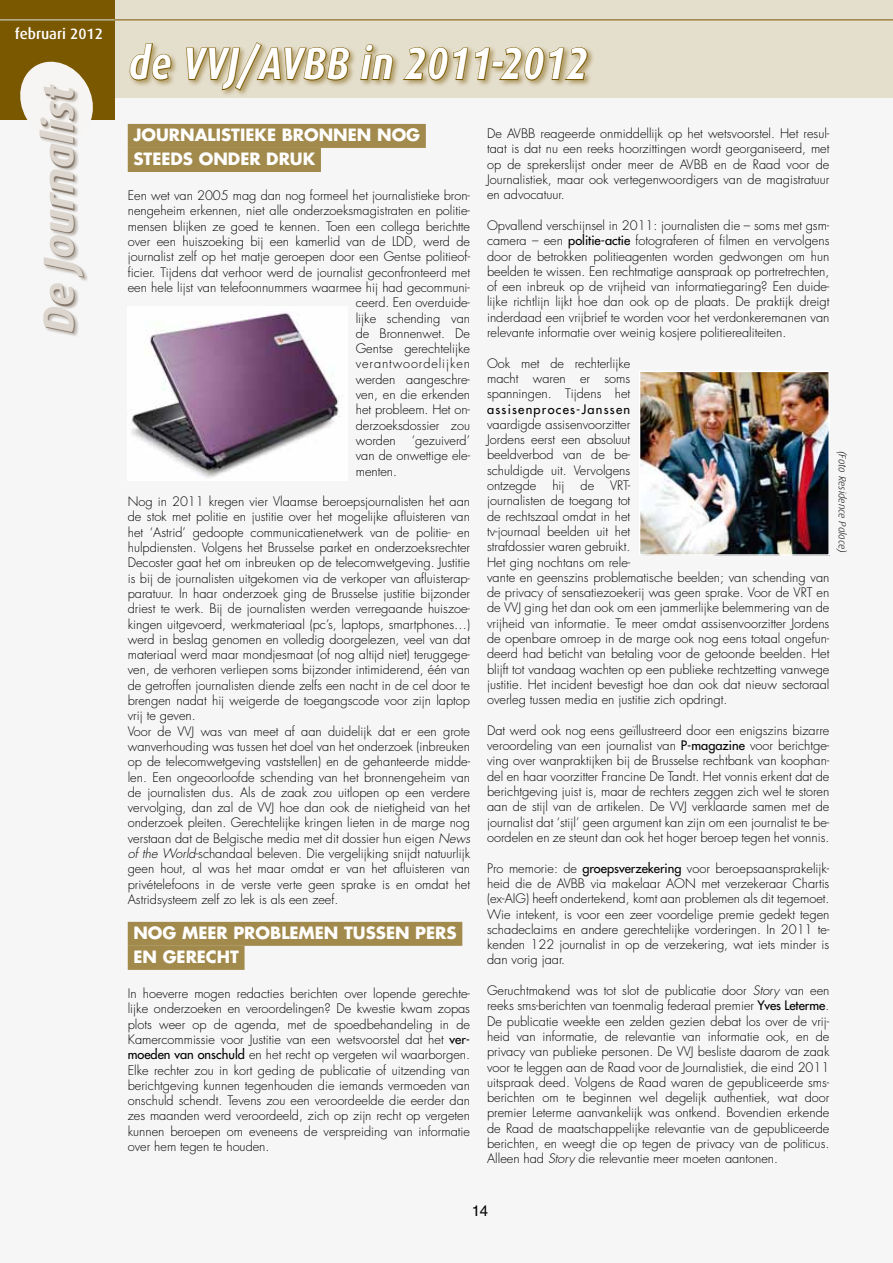
<style>
.page{position:relative;width:893px;height:1263px;background:#f6f6f6}
.page>*{position:absolute;margin:0;border:0;box-sizing:border-box;transform-origin:0 0}
.t1{font:italic 700 45px "Dax";letter-spacing:.025em;color:#fff;scale:.82 1}
.t2{font:italic 700 43.05px "Dax";color:#85786a}
.t3{font:700 16.5px/24px "Futura Std";color:#fff}
.t4{font:500 15px "Dax";color:#fff}
.t5{font:15px "Helvetica LT Std";color:#000}
.t6{font:300 12.75px/15.3px "Futura Std";color:#000;text-align:justify}
.t7{font:500 12.75px "Futura Std";letter-spacing:.095em;color:#000}
.t8{font:300 12.75px "Futura Std";letter-spacing:.07em;color:#000}
.t9{font:italic 300 10.5px "Dax";color:#000}
.s1{font-style:italic}
.s2{font-weight:500}
</style>
<div class="page">
<div style="left:0;top:0;width:893px;height:98px;background:#e4decc"></div>
<div style="left:0;top:0;width:115px;height:120px;background:#7a5800"></div>
<svg style="left:20px;top:61px;width:73px;height:59px"></svg>
<div style="left:40px;top:85px;width:48px;height:252px;background:#85786a;opacity:.5"></div>
<hr style="left:108px;top:20px;width:785px;height:1px;background:#7a5800">
<hr style="left:0;top:20px;width:115px;height:1px;background:#d7e0ea">
<div style="left:128px;top:41px;width:467px;height:57px;background:#7a5800;opacity:.5"></div>
<svg style="left:129px;top:42px;width:43px;height:39px"></svg>
<svg style="left:185px;top:41px;width:166px;height:51px"></svg>
<svg style="left:359px;top:43px;width:35px;height:38px"></svg>
<svg style="left:401px;top:46px;width:187px;height:35px"></svg>
<div style="left:128px;top:124px;width:298px;height:24px;background:#a28a4d"></div>
<div style="left:128px;top:148px;width:193px;height:24px;background:#a28a4d"></div>
<div style="left:128px;top:922px;width:334px;height:24px;background:#a28a4d"></div>
<div style="left:128px;top:946px;width:117px;height:24px;background:#a28a4d"></div>
<img style="left:132px;top:313px;width:207px;height:164px">
<img style="left:642px;top:374px;width:185px;height:179px">
<div style="left:639px;top:371px;width:191px;height:185px;border:2px solid #fff"></div>
<p class="t4" style="left:15px;top:26px;width:90px">februari 2012</p>
<h2 class="t2" style="left:35px;top:334px;width:250px;rotate:-90deg">De Journalist</h2>
<h1 class="t1" style="left:129px;top:38px;width:561px">de VVJ/AVBB in 2011-2012</h1>
<p class="t3" style="left:133px;top:123px;width:288px">JOURNALISTIEKE BRONNEN NOG<br>STEEDS ONDER DRUK</p>
<p class="t6" style="left:128px;top:188px;width:344px">Een wet van 2005 mag dan nog formeel het journalistieke bron-</p>
<p class="t6" style="left:128px;top:203px;width:344px">nengeheim erkennen, niet alle onderzoeksmagistraten en politie-</p>
<p class="t6" style="left:128px;top:219px;width:344px">mensen blijken ze goed te kennen. Toen een collega berichtte</p>
<p class="t6" style="left:128px;top:234px;width:344px">over een huiszoeking bij een kamerlid van de LDD, werd de</p>
<p class="t6" style="left:128px;top:249px;width:344px">journalist zelf op het matje geroepen door een Gentse politieof-</p>
<p class="t6" style="left:128px;top:265px;width:344px">ficier. Tijdens dat verhoor werd de journalist geconfronteerd met</p>
<p class="t6" style="left:128px;top:280px;width:344px">een hele lijst van telefoonnummers waarmee hij had gecommuni-</p>
<p class="t6" style="left:356px;top:295px;width:116px">ceerd. Een overduide-</p>
<p class="t6" style="left:356px;top:311px;width:116px">lijke schending van</p>
<p class="t6" style="left:356px;top:326px;width:116px">de Bronnenwet. De</p>
<p class="t6" style="left:356px;top:341px;width:116px">Gentse gerechtelijke</p>
<p class="t8" style="left:356px;top:356px;width:116px">verantwoordelijken</p>
<p class="t6" style="left:356px;top:372px;width:116px">werden aangeschre-</p>
<p class="t6" style="left:356px;top:387px;width:116px">ven, en die erkenden</p>
<p class="t6" style="left:356px;top:402px;width:116px">het probleem. Het on-</p>
<p class="t6" style="left:356px;top:418px;width:116px">derzoeksdossier zou</p>
<p class="t6" style="left:356px;top:433px;width:41px">worden</p>
<p class="t6" style="left:356px;top:433px;width:116px;text-indent:56px">‘gezuiverd’ van de onwettige ele&shy;menten.</p>
<p class="t6" style="left:128px;top:494px;width:344px;text-align:left">Nog in 2011 kregen vier Vlaamse beroepsjournalisten het aan de stok met politie en justitie over het mogelijke afluisteren van het ‘Astrid’ gedoopte communicatienetwerk van de politie- en hulpdiensten. Volgens het Brusselse parket en onderzoeksrechter Decoster gaat het om inbreuken op de telecomwetgeving. Justitie is bij de journalisten uitgekomen via de verkoper van afluisterap&shy;paratuur. In haar onderzoek ging de Brusselse justitie bijzonder driest te werk. Bij de journalisten werden verregaande huiszoe&shy;kingen uitgevoerd, werkmateriaal (pc’s, laptops, smartphones…) werd in beslag genomen en volledig doorgelezen, veel van dat materiaal werd maar mondjesmaat (of nog altijd niet) teruggege&shy;ven, de verhoren verliepen soms bijzonder intimiderend, één van de getroffen journalisten diende zelfs een nacht in de cel door te brengen nadat hij weigerde de toegangscode voor zijn laptop vrij te geven.<br>Voor de VVJ was van meet af aan duidelijk dat er een grote wanverhouding was tussen het doel van het onderzoek (inbreuken op de telecomwetgeving vaststellen) en de gehanteerde midde&shy;len. Een ongeoorloofde schending van het bronnengeheim van de journalisten dus. Als de zaak zou uitlopen op een verdere vervolging, dan zal de VVJ hoe dan ook de nietigheid van het onderzoek pleiten. Gerechtelijke kringen lieten in de marge nog verstaan dat de Belgische media met dit dossier hun eigen <span class="s1">News of the World</span>-schandaal beleven. Die vergelijking snijdt natuurlijk geen hout, al was het maar omdat er van het afluisteren van privételefoons in de verste verte geen sprake is en omdat het Astridsysteem zelf zo lek is als een zeef.</p>
<p class="t3" style="left:133px;top:921px;width:325px">NOG MEER PROBLEMEN TUSSEN PERS<br>EN GERECHT</p>
<p class="t6" style="left:128px;top:986px;width:344px">In hoeverre mogen redacties berichten over lopende gerechte&shy;lijke onderzoeken en veroordelingen? De kwestie kwam zopas plots weer op de agenda, met de spoedbehandeling in de Kamercommissie voor Justitie van een wetsvoorstel dat het <span class="s2">ver&shy;moeden van onschuld</span> en het recht op vergeten wil waarborgen.<br>Elke rechter zou in kort geding de publicatie of uitzending van berichtgeving kunnen tegenhouden die iemands vermoeden van onschuld schendt. Tevens zou een veroordeelde die eerder dan zes maanden werd veroordeeld, zich op zijn recht op vergeten kunnen beroepen om eveneens de verspreiding van informatie over hem tegen te houden.</p>
<p class="t6" style="left:487px;top:126px;width:344px">De AVBB reageerde onmiddellijk op het wetsvoorstel. Het resul&shy;taat is dat nu een reeks hoorzittingen wordt georganiseerd, met op de sprekerslijst onder meer de AVBB en de Raad voor de Journalistiek, maar ook vertegenwoordigers van de magistratuur en advocatuur.</p>
<p class="t6" style="left:487px;top:218px;width:344px">Opvallend verschijnsel in 2011: journalisten die – soms met gsm&shy;camera – een <span class="s2">politie-actie</span> fotograferen of filmen en vervolgens door de betrokken politieagenten worden gedwongen om hun beelden te wissen. Een rechtmatige aanspraak op portretrechten, of een inbreuk op de vrijheid van informatiegaring? Een duide&shy;lijke richtlijn lijkt hoe dan ook op de plaats. De praktijk dreigt inderdaad een vrijbrief te worden voor het verdonkeremanen van relevante informatie over weinig kosjere politierealiteiten.</p>
<p class="t6" style="left:487px;top:356px;width:145px">Ook met de rechterlijke macht waren er soms spanningen. Tijdens het</p>
<p class="t7" style="left:487px;top:401px;width:145px">assisenproces-Janssen</p>
<p class="t6" style="left:487px;top:417px;width:344px;text-align:left">vaardigde assisenvoorzitter<br>Jordens eerst een absoluut<br>beeldverbod van de be-<br>schuldigde uit. Vervolgens<br>ontzegde hij de VRT-<br>journalisten de toegang tot<br>de rechtszaal omdat in het<br>tv-journaal beelden uit het<br>strafdossier waren gebruikt.<br>Het ging nochtans om rele-<br>vante en geenszins problematische beelden; van schending van de privacy of sensatiezoekerij was geen sprake. Voor de VRT en de VVJ ging het dan ook om een jammerlijke belemmering van de vrijheid van informatie. Te meer omdat assisenvoorzitter Jordens de openbare omroep in de marge ook nog eens totaal ongefun&shy;deerd had beticht van betaling voor de getoonde beelden. Het blijft tot vandaag wachten op een publieke rechtzetting vanwege justitie. Het incident bevestigt hoe dan ook dat nieuw sectoraal overleg tussen media en justitie zich opdringt.</p>
<p class="t6" style="left:487px;top:723px;width:344px">Dat werd ook nog eens geïllustreerd door een enigszins bizarre veroordeling van een journalist van <span class="s2">P-magazine</span> voor berichtge&shy;ving over wanpraktijken bij de Brusselse rechtbank van koophan&shy;del en haar voorzitter Francine De Tandt. Het vonnis erkent dat de berichtgeving juist is, maar de rechters zeggen zich wel te storen aan de stijl van de artikelen. De VVJ verklaarde samen met de journalist dat ‘stijl’ geen argument kan zijn om een journalist te be&shy;oordelen en ze steunt dan ook het hoger beroep tegen het vonnis.</p>
<p class="t6" style="left:487px;top:861px;width:344px">Pro memorie: de <span class="s2">groepsverzekering</span> voor beroepsaansprakelijk&shy;heid die de AVBB via makelaar AON met verzekeraar Chartis (ex-AIG) heeft ondertekend, komt aan problemen als dit tegemoet.<br>Wie intekent, is voor een zeer voordelige premie gedekt tegen schadeclaims en andere gerechtelijke vorderingen. In 2011 te&shy;kenden 122 journalist in op de verzekering, wat iets minder is dan vorig jaar.</p>
<p class="t6" style="left:487px;top:983px;width:344px">Geruchtmakend was tot slot de publicatie door <span class="s1">Story</span> van een reeks sms-berichten van toenmalig federaal premier <span class="s2">Yves Leterme</span>.<br>De publicatie weekte een zelden gezien debat los over de vrij&shy;heid van informatie, de relevantie van informatie ook, en de privacy van publieke personen. De VVJ besliste daarom de zaak voor te leggen aan de Raad voor de Journalistiek, die eind 2011 uitspraak deed. Volgens de Raad waren de gepubliceerde sms&shy;berichten om te beginnen wel degelijk authentiek, wat door premier Leterme aanvankelijk was ontkend. Bovendien erkende de Raad de maatschappelijke relevantie van de gepubliceerde berichten, en weegt die op tegen de privacy van de politicus.<br>Alleen had <span class="s1">Story</span> die relevantie meer moeten aantonen.</p>
<p class="t9" style="left:848px;top:451px;width:103px;rotate:90deg">(Foto Residence Palace)</p>
<p class="t5" style="left:472px;top:1202px;width:18px">14</p>
</div>
